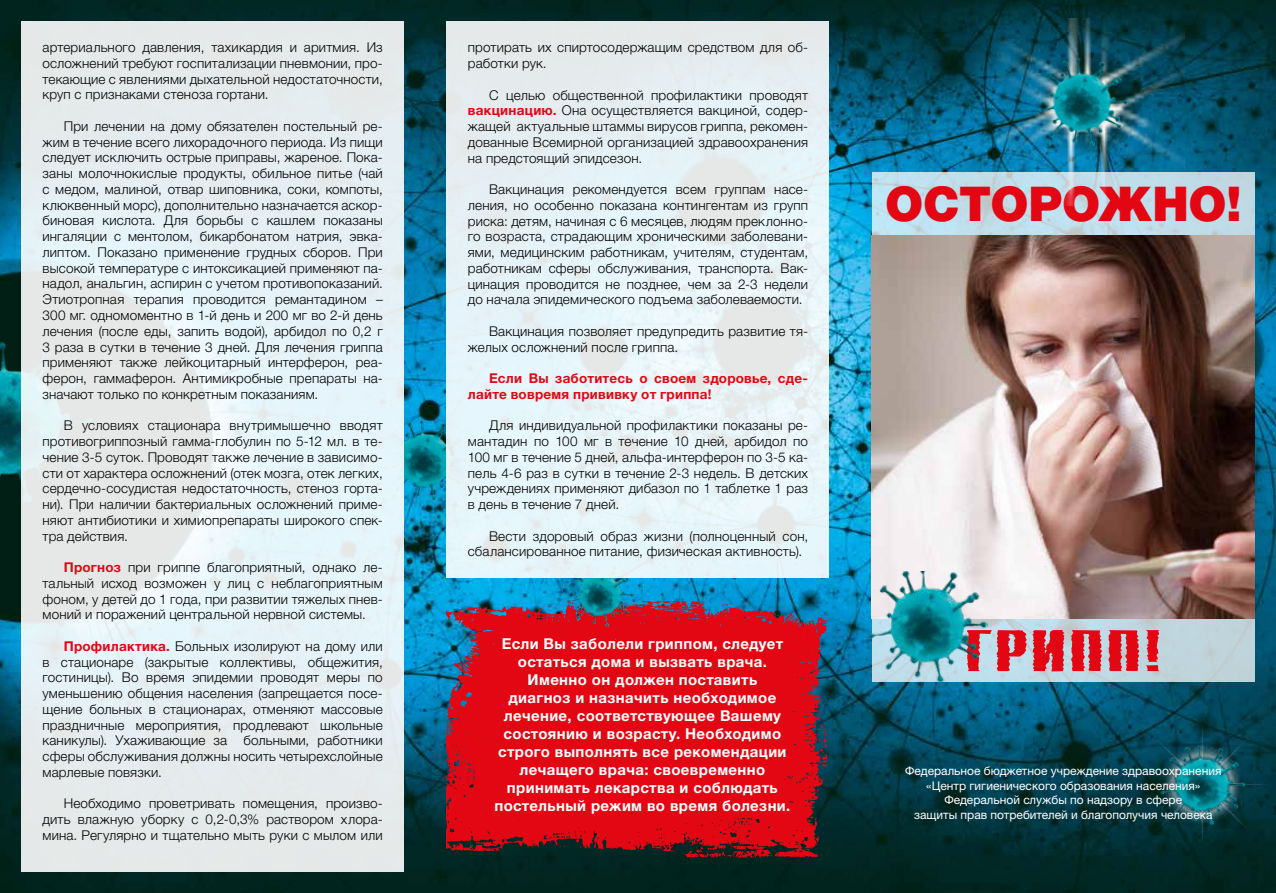
<style>
.page{position:relative;width:1276px;height:893px;background:#fff}
.page>*{position:absolute;margin:0;border:0;box-sizing:border-box;transform-origin:0 0}
.t1{font:58.5px "Compact Rough";letter-spacing:-.005em;color:#e30613;scale:2 1}
.t2{font:900 48px "Helvetica Neue LTW1 G";letter-spacing:-.005em;color:#e30613}
.t3{font:700 15px/18px "Helvetica Neue LTW1 G";letter-spacing:.025em;color:#fff;text-align:center}
.t4{font:300 13.5px/15.8px "Helvetica Neue LTW1 G";letter-spacing:.01em;color:#000;text-align:justify}
.t5{font:700 13.5px/15.8px "Helvetica Neue LTW1 G";letter-spacing:.02em;color:#e30613}
.t6{font:12px/14.4px "Helvetica Neue LTW1 G";color:#fff;text-align:center}
.s1{font-weight:700;color:#e30613}
</style>
<div class="page">
<img style="left:0;top:0;width:1276px;height:893px">
<img style="left:1140px;top:722px;width:134px;height:134px">
<img style="left:446px;top:599px;width:383px;height:273px">
<svg style="left:872px;top:172px;width:382px;height:64px;background:#bedae6"></svg>
<svg style="left:987px;top:618px;width:267px;height:64px;background:#bed5de"></svg>
<img style="left:872px;top:236px;width:382px;height:382px">
<img style="left:1160px;top:744px;width:84px;height:80px">
<img style="left:867px;top:572px;width:120px;height:110px">
<img style="left:404px;top:422px;width:42px;height:78px">
<img style="left:566px;top:577px;width:67px;height:50px">
<img style="left:0;top:340px;width:21px;height:163px">
<div style="left:21px;top:21px;width:383px;height:851px;background:#e5edf0"></div>
<div style="left:446px;top:21px;width:383px;height:556px;background:linear-gradient(to right,#e5f1f6,#e8f1f4)"></div>
<img style="left:998px;top:18px;width:187px;height:187px">
<img style="left:1035px;top:57px;width:93px;height:90px">
<p class="t4" style="left:43px;top:39px;width:342px">артериального давления, тахикардия и аритмия. Из осложнений требуют госпитализации пневмонии, про&shy;текающие с явлениями дыхательной недостаточности, круп с признаками стеноза гортани.</p>
<p class="t4" style="left:43px;top:118px;width:342px;text-indent:21px">При лечении на дому обязателен постельный ре&shy;жим в течение всего лихорадочного периода. Из пищи следует исключить острые приправы, жареное. Пока&shy;заны молочнокислые продукты, обильное питье (чай с медом, малиной, отвар шиповника, соки, компоты, клюквенный морс), дополнительно назначается аскор&shy;биновая кислота. Для борьбы с кашлем показаны ингаляции с ментолом, бикарбонатом натрия, эвка&shy;липтом. Показано применение грудных сборов. При высокой температуре с интоксикацией применяют па&shy;надол, анальгин, аспирин c учетом противопоказаний.<br>Этиотропная терапия проводится ремантадином – 300 мг. одномоментно в 1-й день и 200 мг во 2-й день лечения (после еды, запить водой), арбидол по 0,2 г 3 раза в сутки в течение 3 дней. Для лечения гриппа применяют также лейкоцитарный интерферон, реа&shy;ферон, гаммаферон. Антимикробные препараты на&shy;значают только по конкретным показаниям.</p>
<p class="t4" style="left:43px;top:418px;width:342px;text-indent:21px">В условиях стационара внутримышечно вводят противогриппозный гамма-глобулин по 5-12 мл. в те&shy;чение 3-5 суток. Проводят также лечение в зависимо&shy;сти от характера осложнений (отек мозга, отек легких, сердечно-сосудистая недостаточность, стеноз горта&shy;ни). При наличии бактериальных осложнений приме&shy;няют антибиотики и химиопрепараты широкого спек&shy;тра действия.</p>
<p class="t4" style="left:43px;top:559px;width:342px;text-indent:21px"><span class="s1">Прогноз</span> при гриппе благоприятный, однако ле&shy;тальный исход возможен у лиц с неблагоприятным фоном, у детей до 1 года, при развитии тяжелых пнев&shy;моний и поражений центральной нервной системы.</p>
<p class="t4" style="left:43px;top:638px;width:342px;text-indent:21px"><span class="s1">Профилактика.</span> Больных изолируют на дому или в стационаре (закрытые коллективы, общежития, гостиницы). Во время эпидемии проводят меры по уменьшению общения населения (запрещается посе&shy;щение больных в стационарах, отменяют массовые праздничные мероприятия, продлевают школьные каникулы). Ухаживающие за больными, работники сферы обслуживания должны носить четырехслойные марлевые повязки.</p>
<p class="t4" style="left:43px;top:796px;width:342px;text-indent:21px">Необходимо проветривать помещения, произво&shy;дить влажную уборку с 0,2-0,3% раствором хлора&shy;мина. Регулярно и тщательно мыть руки с мылом или</p>
<p class="t4" style="left:468px;top:40px;width:342px">протирать их спиртосодержащим средством для об&shy;работки рук.</p>
<p class="t4" style="left:468px;top:87px;width:342px;text-indent:21px">С целью общественной профилактики проводят <span class="s1">вакцинацию.</span> Она осуществляется вакциной, содер&shy;жащей актуальные штаммы вирусов гриппа, рекомен&shy;дованные Всемирной организацией здравоохранения на предстоящий эпидсезон.</p>
<p class="t4" style="left:468px;top:181px;width:342px;text-indent:21px">Вакцинация рекомендуется всем группам насе&shy;ления, но особенно показана контингентам из групп риска: детям, начиная с 6 месяцев, людям преклонно&shy;го возраста, страдающим хроническими заболевани&shy;ями, медицинским работникам, учителям, студентам, работникам сферы обслуживания, транспорта. Вак&shy;цинация проводится не позднее, чем за 2-3 недели до начала эпидемического подъема заболеваемости.</p>
<p class="t4" style="left:468px;top:323px;width:342px;text-indent:21px">Вакцинация позволяет предупредить развитие тя&shy;желых осложнений после гриппа.</p>
<p class="t5" style="left:468px;top:370px;width:342px;text-indent:21px">Если Вы заботитесь о своем здоровье, сде&shy;лайте вовремя прививку от гриппа!</p>
<p class="t4" style="left:468px;top:418px;width:342px;text-indent:21px">Для индивидуальной профилактики показаны ре&shy;мантадин по 100 мг в течение 10 дней, арбидол по 100 мг в течение 5 дней, альфа-интерферон по 3-5 ка&shy;пель 4-6 раз в сутки в течение 2-3 недель. В детских учреждениях применяют дибазол по 1 таблетке 1 раз в день в течение 7 дней.</p>
<p class="t4" style="left:468px;top:528px;width:342px;text-indent:21px">Вести здоровый образ жизни (полноценный сон, сбалансированное питание, физическая активность).</p>
<p class="t3" style="left:494px;top:634px;width:297px">Если Вы заболели гриппом, следует остаться дома и вызвать врача.<br>Именно он должен поставить<br>диагноз и назначить необходимое лечение, соответствующее Вашему состоянию и возрасту. Необходимо строго выполнять все рекомендации лечащего врача: своевременно принимать лекарства и соблюдать постельный режим во время болезни.</p>
<h2 class="t2" style="left:885px;top:175px;width:358px">ОСТОРОЖНО!</h2>
<h1 class="t1" style="left:963px;top:622px;width:102px">ГРИПП!</h1>
<p class="t6" style="left:905px;top:764px;width:318px">Федеральное бюджетное учреждение здравоохранения «Центр гигиенического образования населения» Федеральной службы по надзору в сфере<br>защиты прав потребителей и благополучия человека</p>
</div>
